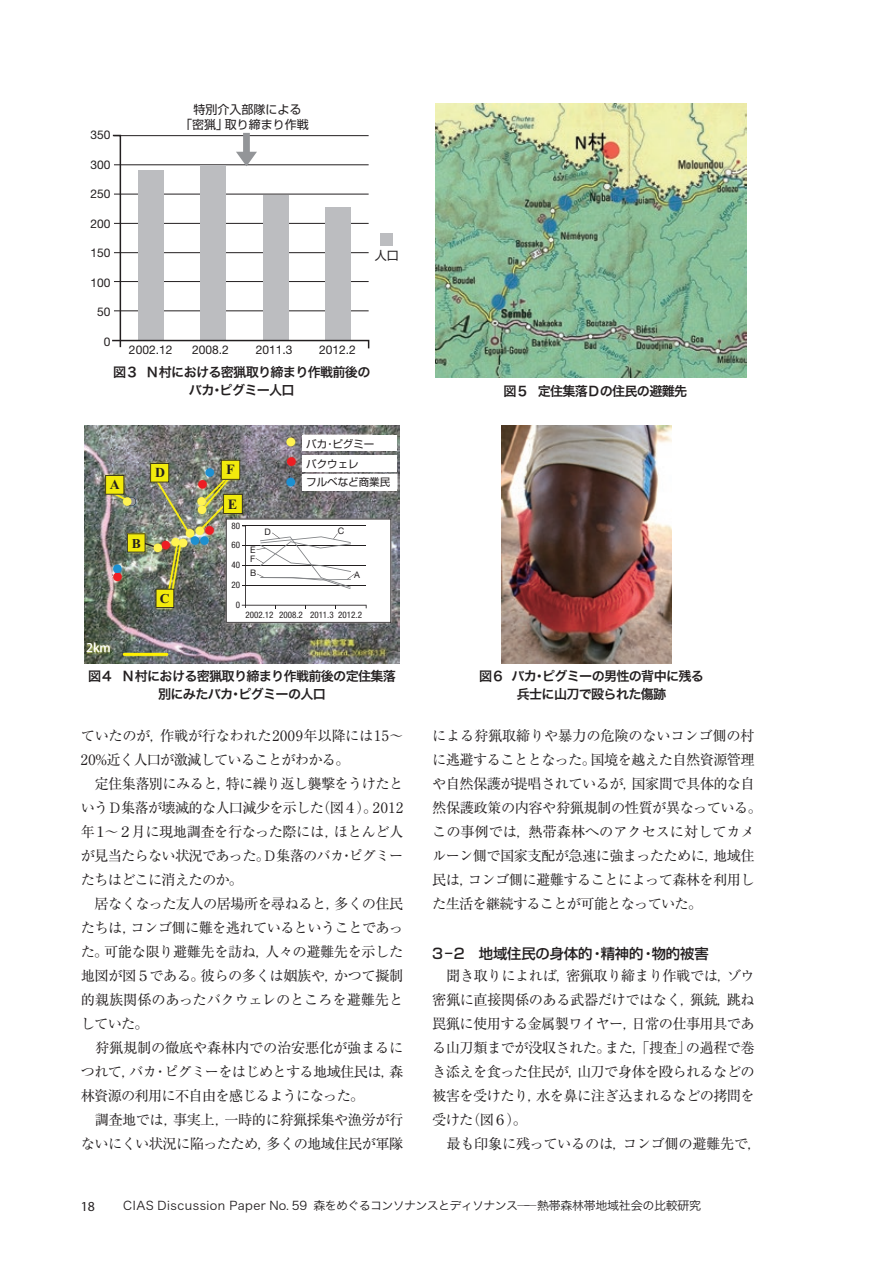
<style>
.page{position:relative;width:893px;height:1263px;background:#fff}
.page>*{position:absolute;margin:0;border:0;box-sizing:border-box;transform-origin:0 0}
.t1{font:500 14.4px "Shin Go Pro";letter-spacing:-.01em;color:#231f20}
.t2{font:14.25px/24px "Ryumin Pro";letter-spacing:-.045em;color:#231f20}
.t3{font:700 14.25px "Times New Roman";color:#231f20}
.t4{font:700 14.1px "Times New Roman";color:#231f20}
.t5{font:13.8px "Myriad Pro";color:#231f20}
.t6{font:700 13.8px "Times New Roman";color:#231f20}
.t7{font:700 13.5px "Times New Roman";color:#231f20}
.t8{font:13.2px/18px "Hira Kaku Pro W6";letter-spacing:-.055em;color:#231f20;text-align:center}
.t9{font:12px "Hira Kaku Pro W3";letter-spacing:-.025em;color:#231f20}
.t10{font:12px "Helvetica Neue LT Std";color:#231f20}
.t11{font:12px/15px "Shin Go Pro Regular 90 msp RKSJ H";color:#231f20;text-align:center}
.t12{font:11.85px "Koz Go Pr 6 N Medium 90 msp RKSJ H";color:#fff;scale:1.05 1}
.t13{font:10.5px/20px "Shin Go Pro Regular 90 msp RKSJ H";color:#231f20}
.t14{font:condensed 9px/19.5px "Helvetica Neue LT Std";color:#231f20;text-align:center}
.t15{font:9px/14.7px "Helvetica Neue LT Std";color:#231f20}
</style>
<div class="page">
<div style="left:380px;top:233px;width:12px;height:13px;background:#bcbdc0"></div>
<svg style="left:112px;top:133px;width:258px;height:216px"></svg>
<img style="left:84px;top:425px;width:315px;height:238px">
<div style="left:287px;top:457px;width:9px;height:9px;background:#ee1d23;border-radius:50%"></div>
<svg style="left:198px;top:480px;width:9px;height:9px"></svg>
<div style="left:191px;top:536px;width:8px;height:9px;background:#1d90d0;border-radius:50%"></div>
<hr style="left:123px;top:653px;width:45px;height:3px;background:#fff101">
<div style="left:302px;top:435px;width:95px;height:16px;background:#fff"></div>
<div style="left:302px;top:456px;width:95px;height:16px;background:#fff"></div>
<div style="left:302px;top:474px;width:95px;height:16px;background:#fff"></div>
<img style="left:105px;top:463px;width:84px;height:145px">
<div style="left:197px;top:497px;width:9px;height:9px;background:#fff353;border-radius:50%"></div>
<svg style="left:200px;top:460px;width:191px;height:163px"></svg>
<div style="left:286px;top:438px;width:9px;height:8px;background:#fff353;border-radius:50%"></div>
<div style="left:154px;top:544px;width:8px;height:8px;background:#fff353;border-radius:50%"></div>
<div style="left:123px;top:497px;width:9px;height:9px;background:#fff353;border-radius:50%"></div>
<div style="left:198px;top:506px;width:8px;height:8px;background:#fff353;border-radius:50%"></div>
<div style="left:196px;top:527px;width:8px;height:8px;background:#fff353;border-radius:50%"></div>
<div style="left:186px;top:529px;width:8px;height:9px;background:#fff353;border-radius:50%"></div>
<div style="left:179px;top:539px;width:8px;height:8px;background:#fff353;border-radius:50%"></div>
<div style="left:171px;top:538px;width:9px;height:8px;background:#fff353;border-radius:50%"></div>
<img style="left:502px;top:425px;width:170px;height:238px">
<img style="left:436px;top:103px;width:310px;height:275px">
<p class="t10" style="left:90px;top:128px;width:22px">350</p>
<p class="t10" style="left:90px;top:157px;width:22px">300</p>
<p class="t10" style="left:90px;top:187px;width:22px">250</p>
<p class="t10" style="left:90px;top:216px;width:22px">200</p>
<p class="t10" style="left:90px;top:246px;width:22px">150</p>
<p class="t10" style="left:90px;top:275px;width:22px">100</p>
<p class="t10" style="left:97px;top:305px;width:15px">50</p>
<p class="t10" style="left:104px;top:334px;width:8px">0</p>
<p class="t11" style="left:180px;top:100px;width:130px">特別介入部隊による<br>「密猟」取り締まり作戦</p>
<p class="t10" style="left:129px;top:343px;width:45px">2002.12</p>
<p class="t10" style="left:192px;top:343px;width:38px">2008.2</p>
<p class="t10" style="left:256px;top:343px;width:38px">2011.3</p>
<p class="t10" style="left:319px;top:343px;width:38px">2012.2</p>
<p class="t11" style="left:375px;top:247px;width:26px">人口</p>
<p class="t8" style="left:113px;top:362px;width:259px">図３　Ｎ村における密猟取り締まり作戦前後のバカ・ピグミー人口</p>
<p class="t6" style="left:110px;top:475px;width:12px">A</p>
<p class="t6" style="left:155px;top:463px;width:11px">D</p>
<p class="t12" style="left:86px;top:641px;width:25px">2km</p>
<p class="t7" style="left:132px;top:534px;width:11px">B</p>
<p class="t7" style="left:160px;top:589px;width:11px">C</p>
<p class="t4" style="left:226px;top:460px;width:10px">F</p>
<p class="t3" style="left:228px;top:494px;width:11px">E</p>
<p class="t14" style="left:232px;top:516px;width:10px">80</p>
<p class="t14" style="left:232px;top:535px;width:10px">60</p>
<p class="t14" style="left:232px;top:555px;width:10px">40</p>
<p class="t14" style="left:232px;top:575px;width:10px">20<br>0</p>
<p class="t13" style="left:306px;top:432px;width:70px">バカ・ピグミーバクウェレ</p>
<p class="t13" style="left:306px;top:471px;width:85px">フルベなど商業民</p>
<p class="t15" style="left:250px;top:542px;width:7px">E</p>
<p class="t15" style="left:250px;top:551px;width:8px">F<br>B</p>
<p class="t15" style="left:265px;top:524px;width:8px">D</p>
<p class="t15" style="left:338px;top:524px;width:8px">C</p>
<p class="t15" style="left:354px;top:567px;width:7px">A</p>
<p class="t14" style="left:246px;top:605px;width:30px">2002.12</p>
<p class="t14" style="left:279px;top:605px;width:84px">2008.2 2011.3 2012.2</p>
<p class="t8" style="left:88px;top:667px;width:309px">図４　N 村における密猟取り締まり作戦前後の定住集落別にみたバカ・ピグミーの人口</p>
<p class="t8" style="left:503px;top:382px;width:185px">図５　定住集落Ｄの住民の避難先</p>
<p class="t8" style="left:479px;top:667px;width:226px">図６　バカ・ピグミーの男性の背中に残る兵士に山刀で殴られた傷跡</p>
<p class="t2" style="left:81px;top:723px;width:324px">ていたのが，作戦が行なわれた2009年以降には15～<br>20%近く人口が激減していることがわかる。<br>　定住集落別にみると，特に繰り返し襲撃をうけたというＤ集落が壊滅的な人口減少を示した（図４）。2012年１～２月に現地調査を行なった際には，ほとんど人が見当たらない状況であった。Ｄ集落のバカ・ピグミーたちはどこに消えたのか。<br>　居なくなった友人の居場所を尋ねると，多くの住民たちは，コンゴ側に難を逃れているということであった。可能な限り避難先を訪ね，人々の避難先を示した地図が図５である。彼らの多くは姻族や，かつて擬制的親族関係のあったバクウェレのところを避難先としていた。<br>　狩猟規制の徹底や森林内での治安悪化が強まるにつれて，バカ・ピグミーをはじめとする地域住民は，森林資源の利用に不自由を感じるようになった。<br>　調査地では，事実上，一時的に狩猟採集や漁労が行ないにくい状況に陥ったため，多くの地域住民が軍隊</p>
<p class="t2" style="left:432px;top:723px;width:331px">による狩猟取締りや暴力の危険のないコンゴ側の村に逃避することとなった。国境を越えた自然資源管理や自然保護が提唱されているが，国家間で具体的な自然保護政策の内容や狩猟規制の性質が異なっている。この事例では，熱帯森林へのアクセスに対してカメルーン側で国家支配が急速に強まったために，地域住民は，コンゴ側に避難することによって森林を利用した生活を継続することが可能となっていた。</p>
<p class="t1" style="left:432px;top:941px;width:278px">3－2　地域住民の身体的・精神的・物的被害</p>
<p class="t2" style="left:432px;top:963px;width:331px">　聞き取りによれば，密猟取り締まり作戦では，ゾウ密猟に直接関係のある武器だけではなく，猟銃，跳ね罠猟に使用する金属製ワイヤー，日常の仕事用具である山刀類までが没収された。また，「捜査」の過程で巻き添えを食った住民が，山刀で身体を殴られるなどの被害を受けたり，水を鼻に注ぎ込まれるなどの拷問を受けた（図６）。<br>　最も印象に残っているのは，コンゴ側の避難先で，</p>
<p class="t5" style="left:81px;top:1197px;width:16px">18</p>
<p class="t9" style="left:123px;top:1194px;width:579px">CIAS Discussion Paper No. 59 森をめぐるコンソナンスとディソナンス──熱帯森林帯地域社会の比較研究</p>
</div>
